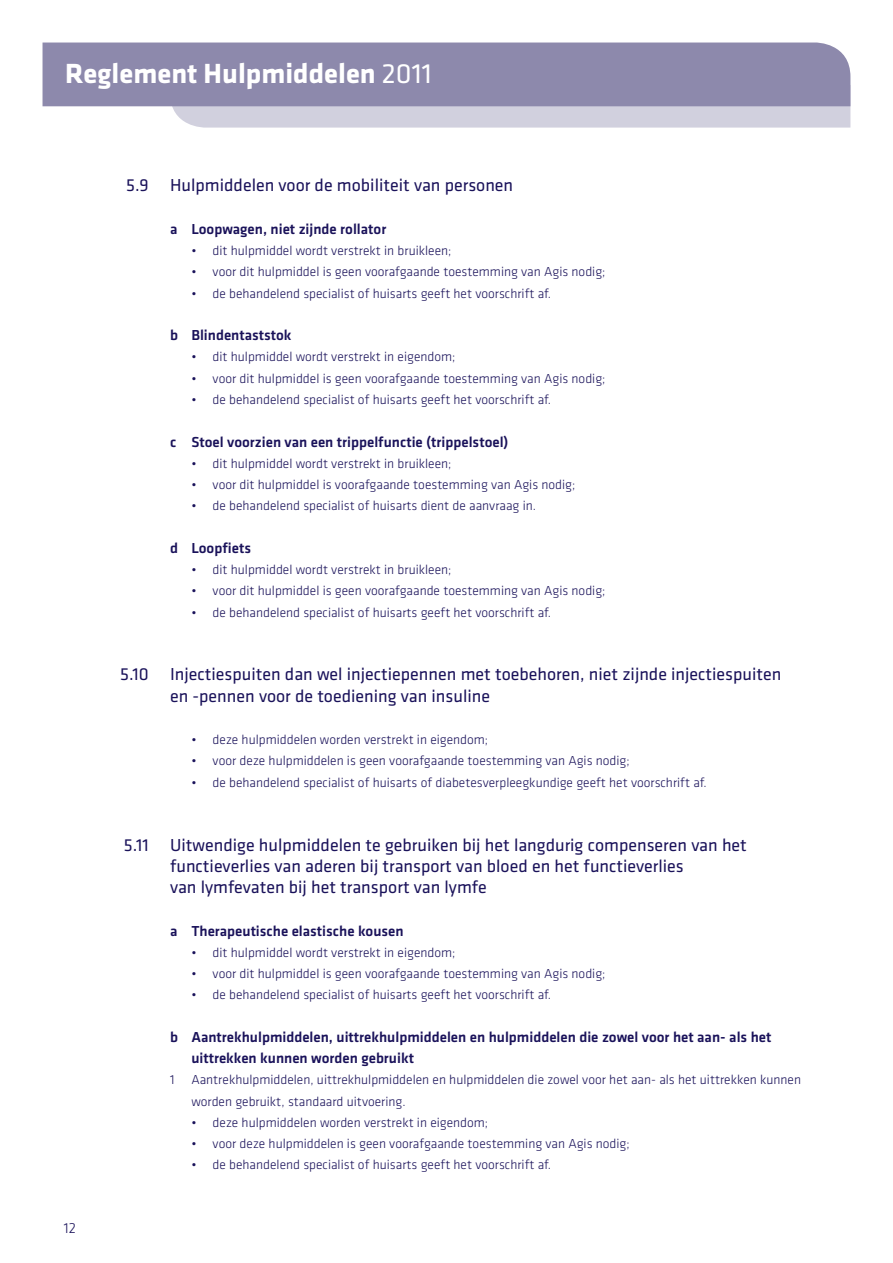
<style>
.page{position:relative;width:893px;height:1263px;background:#fff}
.page>*{position:absolute;margin:0;border:0;box-sizing:border-box;transform-origin:0 0}
.t1{font:700 28.8px "Agis Klavika";color:#fff}
.t2{font:18px/21.3px "Agis Klavika";color:#1a125a}
.t3{font:500 15px/21.3px "Agis Klavika";color:#1a125a}
.t4{font:300 15px "Agis Klavika";color:#1a125a}
.t5{font:300 13.5px/21.3px "Agis Klavika";color:#1a125a}
.s1{font-weight:400}
</style>
<div class="page">
<svg style="left:170px;top:106px;width:680px;height:22px;background:#d1d0de"></svg>
<div style="left:43px;top:43px;width:807px;height:63px;background:#8d89ac"></div>
<h1 class="t1" style="left:65px;top:52px;width:368px">Reglement Hulpmiddelen <span class="s1">2011</span></h1>
<h2 class="t2" style="left:126px;top:174px;width:389px">5.9 Hulpmiddelen voor de mobiliteit van personen</h2>
<p class="t3" style="left:170px;top:218px;width:218px">a Loopwagen, niet zijnde rollator</p>
<p class="t5" style="left:191px;top:240px;width:262px">• dit hulpmiddel wordt verstrekt in bruikleen;</p>
<p class="t5" style="left:191px;top:261px;width:416px">• voor dit hulpmiddel is geen voorafgaande toestemming van Agis nodig;</p>
<p class="t5" style="left:191px;top:282px;width:361px">• de behandelend specialist of huisarts geeft het voorschrift af.</p>
<p class="t3" style="left:170px;top:324px;width:123px">b Blindentaststok</p>
<p class="t5" style="left:191px;top:346px;width:266px">• dit hulpmiddel wordt verstrekt in eigendom;</p>
<p class="t5" style="left:191px;top:367px;width:416px">• voor dit hulpmiddel is geen voorafgaande toestemming van Agis nodig;</p>
<p class="t5" style="left:191px;top:389px;width:361px">• de behandelend specialist of huisarts geeft het voorschrift af.</p>
<p class="t3" style="left:170px;top:430px;width:340px">c Stoel voorzien van een trippelfunctie (trippelstoel)</p>
<p class="t5" style="left:191px;top:452px;width:262px">• dit hulpmiddel wordt verstrekt in bruikleen;</p>
<p class="t5" style="left:191px;top:474px;width:386px">• voor dit hulpmiddel is voorafgaande toestemming van Agis nodig;</p>
<p class="t5" style="left:191px;top:495px;width:346px">• de behandelend specialist of huisarts dient de aanvraag in.</p>
<p class="t3" style="left:170px;top:537px;width:82px">d Loopfiets</p>
<p class="t5" style="left:191px;top:559px;width:262px">• dit hulpmiddel wordt verstrekt in bruikleen;</p>
<p class="t5" style="left:191px;top:580px;width:416px">• voor dit hulpmiddel is geen voorafgaande toestemming van Agis nodig;</p>
<p class="t5" style="left:191px;top:601px;width:361px">• de behandelend specialist of huisarts geeft het voorschrift af.</p>
<h2 class="t2" style="left:170px;top:663px;width:613px;text-indent:-50px">5.10 Injectiespuiten dan wel injectiepennen met toebehoren, niet zijnde injectiespuiten en -pennen voor de toediening van insuline</h2>
<p class="t5" style="left:191px;top:729px;width:298px">• deze hulpmiddelen worden verstrekt in eigendom;</p>
<p class="t5" style="left:191px;top:750px;width:440px">• voor deze hulpmiddelen is geen voorafgaande toestemming van Agis nodig;</p>
<p class="t5" style="left:191px;top:771px;width:517px">• de behandelend specialist of huisarts of diabetesverpleegkundige geeft het voorschrift af.</p>
<p class="t4" style="left:64px;top:1219px;width:14px">12</p>
<h2 class="t2" style="left:170px;top:833px;width:578px;text-indent:-46px">5.11 Uitwendige hulpmiddelen te gebruiken bij het langdurig compenseren van het functieverlies van aderen bij transport van bloed en het functieverlies<br>van lymfevaten bij het transport van lymfe</h2>
<p class="t3" style="left:170px;top:919px;width:235px">a Therapeutische elastische kousen</p>
<p class="t5" style="left:191px;top:941px;width:266px">• dit hulpmiddel wordt verstrekt in eigendom;</p>
<p class="t5" style="left:191px;top:963px;width:416px">• voor dit hulpmiddel is geen voorafgaande toestemming van Agis nodig;</p>
<p class="t5" style="left:191px;top:984px;width:361px">• de behandelend specialist of huisarts geeft het voorschrift af.</p>
<p class="t3" style="left:191px;top:1026px;width:582px;text-indent:-21px">b Aantrekhulpmiddelen, uittrekhulpmiddelen en hulpmiddelen die zowel voor het aan- als het uittrekken kunnen worden gebruikt</p>
<p class="t5" style="left:191px;top:1069px;width:611px;text-indent:-21px">1 Aantrekhulpmiddelen, uittrekhulpmiddelen en hulpmiddelen die zowel voor het aan- als het uittrekken kunnen worden gebruikt, standaard uitvoering.</p>
<p class="t5" style="left:191px;top:1112px;width:298px">• deze hulpmiddelen worden verstrekt in eigendom;</p>
<p class="t5" style="left:191px;top:1133px;width:440px">• voor deze hulpmiddelen is geen voorafgaande toestemming van Agis nodig;</p>
<p class="t5" style="left:191px;top:1154px;width:361px">• de behandelend specialist of huisarts geeft het voorschrift af.</p>
</div>
